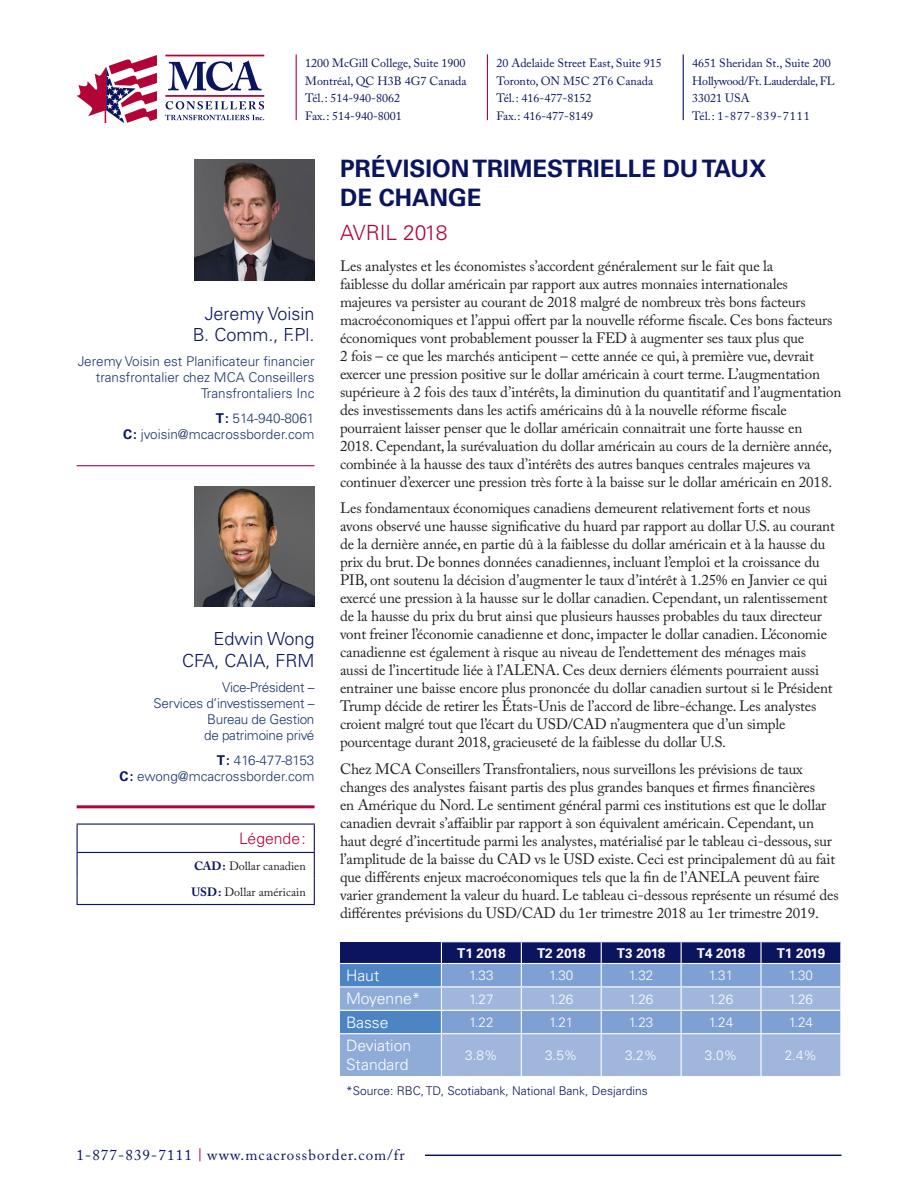
<style>
.page{position:relative;width:918px;height:1188px;background:#fff}
.page>*{position:absolute;margin:0;border:0;box-sizing:border-box;transform-origin:0 0}
.MCA_Title{font:700 24px/28.8px "Univers LT Std";color:#0b145e}
.MCA_Title-2{font:300 21px "Univers LT Std";color:#b30437}
.MCA_Author{font:300 18px/21.6px "Univers LT Std";color:#0b145e;text-align:right}
.MCA-Left_Align_info{font:300 15.75px/18.9px "Univers LT Std";color:#fff}
.t1{font:300 15.75px "Univers LT Std";color:#b30437}
.MCA_Body_text{font:15px/18px "Adobe Caslon Pro";letter-spacing:-.01em;color:#231f20}
.MCA-Address{font:15px "Adobe Caslon Pro";letter-spacing:.075em;color:#0b145e}
.MCA-Arrow-Right-Text{font:300 13.5px/16.2px "Univers LT Std";color:#1d366c;text-align:right}
.MCA-Table-Numbers{font:300 13.5px "Univers LT Std";color:#fff}
.MCA-Arrow-Right-Text-2{font:300 13.5px/16.2px "Univers LT Std";letter-spacing:-.02em;color:#1d366c;text-align:right}
.MCA-Table-Numbers-2{font:700 13.5px "Univers LT Std";letter-spacing:-.01em;color:#fff}
.MCA-Address_Small{font:12px "Adobe Caslon Pro";color:#0b145e}
.MCA-Left_Align_info-2{font:300 12px "Univers LT Std";color:#0b145e}
.t2{font:12px/26px "Adobe Caslon Pro";color:#231f20}
.MCA-Address_Small-2{font:12px "Adobe Caslon Pro";letter-spacing:-.02em;color:#0b145e}
.MCA-Address_Small-3{font:12px "Adobe Caslon Pro";letter-spacing:.075em;color:#0b145e}
.s1{font-weight:700;color:#0b145e}
.s2{font-weight:700;font-size:12.75px;color:#b30437}
</style>
<div class="page">
<hr style="left:425px;top:1155px;width:416px;height:1px;background:#0b145e">
<img style="left:194px;top:160px;width:121px;height:120px">
<hr style="left:77px;top:465px;width:238px;height:1px;background:#b30437">
<img style="left:195px;top:487px;width:120px;height:120px">
<hr style="left:77px;top:805px;width:238px;height:3px;background:#b30437">
<hr style="left:77px;top:824px;width:238px;height:1px;background:#0b145e">
<svg style="left:77px;top:825px;width:1px;height:79px"></svg>
<svg style="left:314px;top:825px;width:1px;height:79px"></svg>
<hr style="left:77px;top:904px;width:238px;height:1px;background:#0b145e">
<hr style="left:77px;top:852px;width:238px;height:1px;background:#0b145e">
<svg style="left:340px;top:942px;width:501px;height:134px;background:#7d96c6"></svg>
<hr style="left:296px;top:54px;width:1px;height:66px;background:#b30437">
<hr style="left:683px;top:54px;width:1px;height:66px;background:#0b145e">
<hr style="left:487px;top:54px;width:1px;height:66px;background:#b30437">
<svg style="left:77px;top:55px;width:80px;height:68px"></svg>
<hr style="left:165px;top:95px;width:99px;height:2px;background:#b30437">
<hr style="left:165px;top:55px;width:99px;height:1px;background:#b30437">
<svg style="left:168px;top:61px;width:94px;height:30px"></svg>
<svg style="left:166px;top:101px;width:98px;height:8px"></svg>
<svg style="left:165px;top:115px;width:99px;height:5px"></svg>
<p class="MCA-Address_Small" style="left:305px;top:56px;width:162px">1200 McGill College, Suite 1900</p>
<p class="MCA-Address_Small" style="left:305px;top:73px;width:163px">Montréal, QC H3B 4G7 Canada</p>
<p class="MCA-Address_Small" style="left:305px;top:91px;width:96px">Tél.: 514-940-8062</p>
<p class="MCA-Address_Small" style="left:305px;top:109px;width:98px">Fax.: 514-940-8001</p>
<p class="MCA-Address_Small" style="left:496px;top:56px;width:167px">20 Adelaide Street East, Suite 915</p>
<p class="MCA-Address_Small" style="left:496px;top:73px;width:158px">Toronto, ON M5C 2T6 Canada</p>
<p class="MCA-Address_Small" style="left:496px;top:91px;width:96px">Tél.: 416-477-8152</p>
<p class="MCA-Address_Small" style="left:496px;top:109px;width:98px">Fax.: 416-477-8149</p>
<p class="MCA-Address_Small" style="left:692px;top:56px;width:140px">4651 Sheridan St., Suite 200</p>
<p class="MCA-Address_Small-2" style="left:692px;top:73px;width:144px">Hollywood/Ft. Lauderdale, FL</p>
<p class="MCA-Address_Small" style="left:692px;top:91px;width:59px">33021 USA</p>
<p class="MCA-Address_Small-3" style="left:692px;top:109px;width:119px">Tél.: 1-877-839-7111</p>
<p class="MCA_Author" style="left:193px;top:302px;width:123px">Jeremy Voisin<br>B. Comm., F.Pl.</p>
<p class="MCA-Arrow-Right-Text" style="left:78px;top:353px;width:238px">Jeremy Voisin est Planificateur financier transfrontalier chez MCA Conseillers<br>Transfrontaliers Inc</p>
<p class="MCA-Arrow-Right-Text" style="left:123px;top:410px;width:193px"><span class="s1">T:</span> 514-940-8061<br><span class="s1">C:</span> jvoisin@mcacrossborder.com</p>
<p class="MCA_Author" style="left:182px;top:628px;width:134px">Edwin Wong<br>CFA, CAIA, FRM</p>
<p class="MCA-Arrow-Right-Text-2" style="left:153px;top:679px;width:163px">Vice-Président –<br>Services d’investissement –<br>Bureau de Gestion<br>de patrimoine privé</p>
<p class="MCA-Arrow-Right-Text" style="left:120px;top:752px;width:196px"><span class="s1">T:</span> 416-477-8153<br><span class="s1">C:</span> ewong@mcacrossborder.com</p>
<p class="t1" style="left:239px;top:829px;width:68px">Légende:</p>
<p class="t2" style="left:191px;top:853px;width:116px"><span class="s1">CAD:</span> Dollar canadien<br><span class="s1">USD:</span> Dollar américain</p>
<p class="MCA_Title" style="left:340px;top:155px;width:428px">PRÉVISION TRIMESTRIELLE DU TAUX<br>DE CHANGE</p>
<p class="MCA_Title-2" style="left:340px;top:220px;width:109px">AVRIL 2018</p>
<p class="MCA_Body_text" style="left:340px;top:256px;width:503px">Les analystes et les économistes s’accordent généralement sur le fait que la<br>faiblesse du dollar américain par rapport aux autres monnaies internationales majeures va persister au courant de 2018 malgré de nombreux très bons facteurs macroéconomiques et l’appui offert par la nouvelle réforme fiscale. Ces bons facteurs économiques vont probablement pousser la FED à augmenter ses taux plus que<br>2 fois – ce que les marchés anticipent – cette année ce qui, à première vue, devrait exercer une pression positive sur le dollar américain à court terme. L’augmentation supérieure à 2 fois des taux d’intérêts, la diminution du quantitatif and l’augmentation des investissements dans les actifs américains dû à la nouvelle réforme fiscale pourraient laisser penser que le dollar américain connaitrait une forte hausse en<br>2018. Cependant, la surévaluation du dollar américain au cours de la dernière année, combinée à la hausse des taux d’intérêts des autres banques centrales majeures va continuer d’exercer une pression très forte à la baisse sur le dollar américain en 2018.</p>
<p class="MCA_Body_text" style="left:340px;top:499px;width:496px">Les fondamentaux économiques canadiens demeurent relativement forts et nous avons observé une hausse significative du huard par rapport au dollar U.S. au courant de la dernière année, en partie dû à la faiblesse du dollar américain et à la hausse du prix du brut. De bonnes données canadiennes, incluant l’emploi et la croissance du PIB, ont soutenu la décision d’augmenter le taux d’intérêt à 1.25% en Janvier ce qui exercé une pression à la hausse sur le dollar canadien. Cependant, un ralentissement de la hausse du prix du brut ainsi que plusieurs hausses probables du taux directeur vont freiner l’économie canadienne et donc, impacter le dollar canadien. L’économie canadienne est également à risque au niveau de l’endettement des ménages mais aussi de l’incertitude liée à l’ALENA. Ces deux derniers éléments pourraient aussi entrainer une baisse encore plus prononcée du dollar canadien surtout si le Président Trump décide de retirer les États-Unis de l’accord de libre-échange. Les analystes croient malgré tout que l’écart du USD/CAD n’augmentera que d’un simple pourcentage durant 2018, gracieuseté de la faiblesse du dollar U.S.</p>
<p class="MCA_Body_text" style="left:340px;top:759px;width:500px">Chez MCA Conseillers Transfrontaliers, nous surveillons les prévisions de taux changes des analystes faisant partis des plus grandes banques et firmes financières<br>en Amérique du Nord. Le sentiment général parmi ces institutions est que le dollar canadien devrait s’affaiblir par rapport à son équivalent américain. Cependant, un haut degré d’incertitude parmi les analystes, matérialisé par le tableau ci-dessous, sur l’amplitude de la baisse du CAD vs le USD existe. Ceci est principalement dû au fait que différents enjeux macroéconomiques tels que la fin de l’ANELA peuvent faire varier grandement la valeur du huard. Le tableau ci-dessous représente un résumé des différentes prévisions du USD/CAD du 1er trimestre 2018 au 1er trimestre 2019.</p>
<p class="MCA-Table-Numbers-2" style="left:457px;top:945px;width:50px">T1 2018</p>
<p class="MCA-Table-Numbers-2" style="left:537px;top:945px;width:50px">T2 2018</p>
<p class="MCA-Table-Numbers-2" style="left:617px;top:945px;width:50px">T3 2018</p>
<p class="MCA-Table-Numbers-2" style="left:697px;top:945px;width:50px">T4 2018</p>
<p class="MCA-Table-Numbers-2" style="left:777px;top:945px;width:50px">T1 2019</p>
<p class="MCA-Left_Align_info" style="left:346px;top:966px;width:35px">Haut</p>
<p class="MCA-Table-Numbers" style="left:469px;top:967px;width:26px">1.33</p>
<p class="MCA-Table-Numbers" style="left:549px;top:967px;width:26px">1.30</p>
<p class="MCA-Table-Numbers" style="left:629px;top:967px;width:26px">1.32</p>
<p class="MCA-Table-Numbers" style="left:709px;top:967px;width:26px">1.31</p>
<p class="MCA-Table-Numbers" style="left:789px;top:967px;width:26px">1.30</p>
<p class="MCA-Left_Align_info" style="left:346px;top:989px;width:76px">Moyenne*</p>
<p class="MCA-Table-Numbers" style="left:469px;top:991px;width:26px">1.27</p>
<p class="MCA-Table-Numbers" style="left:549px;top:991px;width:26px">1.26</p>
<p class="MCA-Table-Numbers" style="left:629px;top:991px;width:26px">1.26</p>
<p class="MCA-Table-Numbers" style="left:709px;top:991px;width:26px">1.26</p>
<p class="MCA-Table-Numbers" style="left:789px;top:991px;width:26px">1.26</p>
<p class="MCA-Left_Align_info" style="left:346px;top:1013px;width:44px">Basse</p>
<p class="MCA-Table-Numbers" style="left:469px;top:1014px;width:26px">1.22</p>
<p class="MCA-Table-Numbers" style="left:549px;top:1014px;width:26px">1.21</p>
<p class="MCA-Table-Numbers" style="left:629px;top:1014px;width:26px">1.23</p>
<p class="MCA-Table-Numbers" style="left:709px;top:1014px;width:26px">1.24</p>
<p class="MCA-Table-Numbers" style="left:789px;top:1014px;width:26px">1.24</p>
<p class="MCA-Left_Align_info" style="left:346px;top:1036px;width:67px">Deviation<br>Standard</p>
<p class="MCA-Table-Numbers" style="left:465px;top:1047px;width:34px">3.8%</p>
<p class="MCA-Table-Numbers" style="left:545px;top:1047px;width:34px">3.5%</p>
<p class="MCA-Table-Numbers" style="left:625px;top:1047px;width:34px">3.2%</p>
<p class="MCA-Table-Numbers" style="left:705px;top:1047px;width:34px">3.0%</p>
<p class="MCA-Table-Numbers" style="left:785px;top:1047px;width:34px">2.4%</p>
<p class="MCA-Left_Align_info-2" style="left:346px;top:1083px;width:303px">*Source: RBC, TD, Scotiabank, National Bank, Desjardins</p>
<p class="MCA-Address" style="left:77px;top:1146px;width:330px">1-877-839-7111 <span class="s2">|</span> www.mcacrossborder.com/fr</p>
</div>
